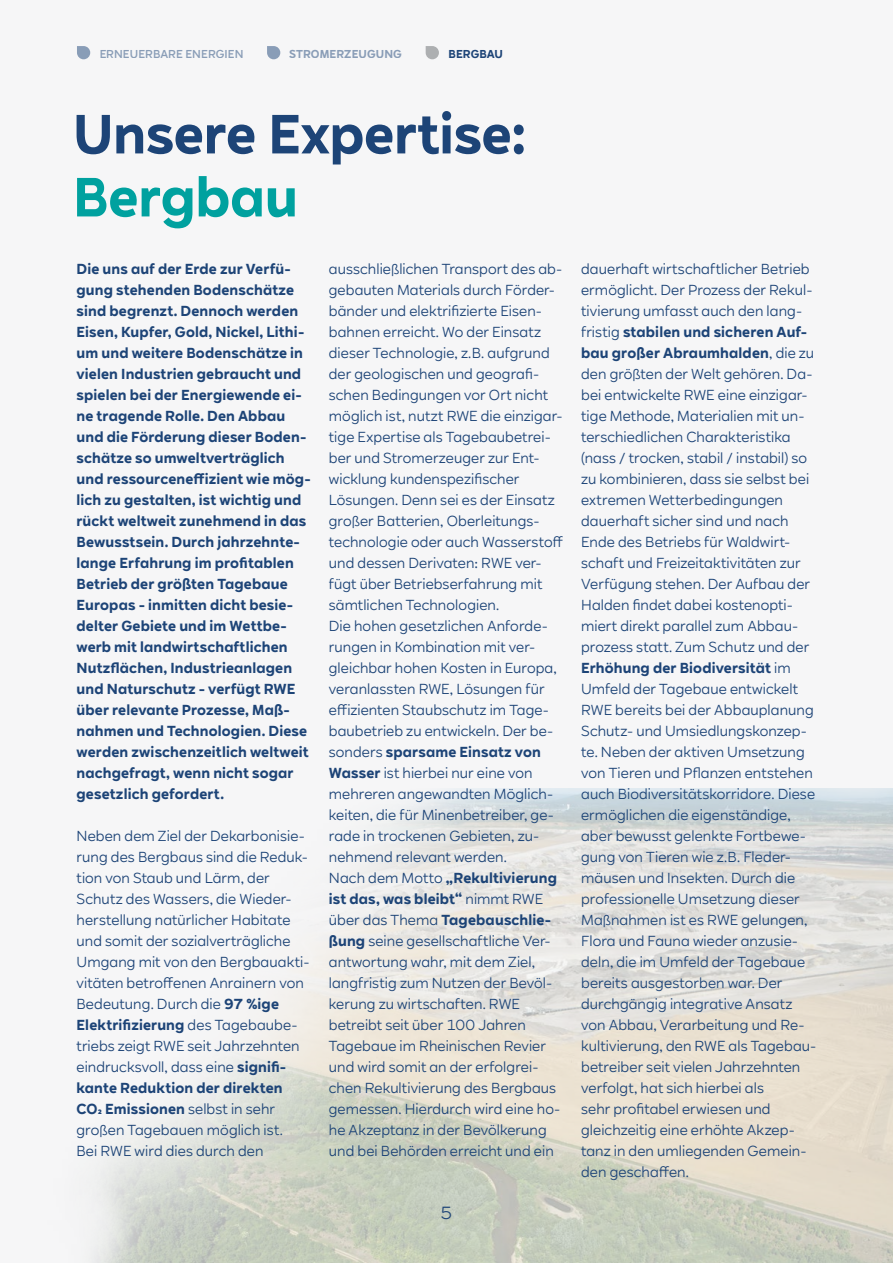
<style>
.page{position:relative;width:893px;height:1263px;background:#f4f4f5}
.page>*{position:absolute;margin:0;border:0;box-sizing:border-box;transform-origin:0 0}
.Headline{font:700 54px "RWE Sans";letter-spacing:-.005em;color:#1d4477}
.Headline-2{font:700 54px "RWE Sans";letter-spacing:-.005em;color:#00a19f}
.Pagina{font:17.25px "RWE Sans";color:#1d4477}
.Fließtext{font:14.25px/21px "RWE Sans";letter-spacing:.005em;color:#1d4477}
.Fließtext-2{font:700 14.25px/21px "RWE Sans";letter-spacing:.01em;color:#1d4477}
.t1{font:700 11.25px "RWE Sans";letter-spacing:.01em;color:#1d4477}
.t2{font:500 11.25px "RWE Sans";letter-spacing:.01em;color:#1d4477}
.s1{font-weight:700}
</style>
<div class="page">
<img style="left:96px;top:788px;width:797px;height:475px">
<svg style="left:77px;top:46px;width:13px;height:13px"></svg>
<svg style="left:267px;top:46px;width:13px;height:13px"></svg>
<svg style="left:426px;top:46px;width:13px;height:13px"></svg>
<p class="t2" style="left:99px;top:47px;width:146px">ERNEUERBARE ENERGIEN</p>
<p class="t1" style="left:289px;top:47px;width:114px">STROMERZEUGUNG</p>
<p class="t1" style="left:449px;top:47px;width:56px">BERGBAU</p>
<p class="Headline" style="left:73px;top:100px;width:455px">Unsere Expertise:</p>
<p class="Headline-2" style="left:73px;top:163px;width:227px">Bergbau</p>
<p class="Fließtext-2" style="left:77px;top:259px;width:236px">Die uns auf der Erde zur Verfü&shy;gung stehenden Bodenschätze sind begrenzt. Dennoch werden<br>Eisen, Kupfer, Gold, Nickel, Lithi&shy;um und weitere Bodenschätze in vielen Industrien gebraucht und spielen bei der Energiewende ei&shy;ne tragende Rolle. Den Abbau und die Förderung dieser Boden&shy;schätze so umweltverträglich und ressourceneffizient wie mög&shy;lich zu gestalten, ist wichtig und rückt weltweit zunehmend in das<br>Bewusstsein. Durch jahrzehnte&shy;lange Erfahrung im profitablen<br>Betrieb der größten Tagebaue<br>Europas - inmitten dicht besie&shy;delter Gebiete und im Wettbe&shy;werb mit landwirtschaftlichen<br>Nutzflächen, Industrieanlagen und Naturschutz - verfügt RWE über relevante Prozesse, Maß&shy;nahmen und Technologien. Diese werden zwischenzeitlich weltweit nachgefragt, wenn nicht sogar gesetzlich gefordert.</p>
<p class="Fließtext" style="left:77px;top:826px;width:235px">Neben dem Ziel der Dekarbonisie&shy;rung des Bergbaus sind die Reduk&shy;tion von Staub und Lärm, der<br>Schutz des Wassers, die Wieder&shy;herstellung natürlicher Habitate und somit der sozialverträgliche<br>Umgang mit von den Bergbauakti&shy;vitäten betroffenen Anrainern von<br>Bedeutung. Durch die <span class="s1">97 %ige<br>Elektrifizierung</span> des Tagebaube&shy;triebs zeigt RWE seit Jahrzehnten eindrucksvoll, dass eine <span class="s1">signifi&shy;kante Reduktion der direkten<br>CO2 Emissionen</span> selbst in sehr großen Tagebauen möglich ist.<br>Bei RWE wird dies durch den</p>
<p class="Fließtext" style="left:329px;top:259px;width:235px">ausschließlichen Transport des ab&shy;gebauten Materials durch Förder&shy;bänder und elektrifizierte Eisen&shy;bahnen erreicht. Wo der Einsatz dieser Technologie, z.B. aufgrund der geologischen und geografi&shy;schen Bedingungen vor Ort nicht möglich ist, nutzt RWE die einzigar&shy;tige Expertise als Tagebaubetrei&shy;ber und Stromerzeuger zur Ent&shy;wicklung kundenspezifischer Lösungen. Denn sei es der Einsatz großer Batterien, Oberleitungs&shy;technologie oder auch Wasserstoff und dessen Derivaten: RWE ver&shy;fügt über Betriebserfahrung mit sämtlichen Technologien.</p>
<p class="Fließtext" style="left:329px;top:616px;width:230px">Die hohen gesetzlichen Anforde&shy;rungen in Kombination mit ver&shy;gleichbar hohen Kosten in Europa, veranlassten RWE, Lösungen für effizienten Staubschutz im Tage&shy;baubetrieb zu entwickeln. Der be&shy;sonders <span class="s1">sparsame Einsatz von<br>Wasser</span> ist hierbei nur eine von mehreren angewandten Möglich&shy;keiten, die für Minenbetreiber, ge&shy;rade in trockenen Gebieten, zu&shy;nehmend relevant werden.</p>
<p class="Fließtext" style="left:329px;top:868px;width:233px">Nach dem Motto <span class="s1">„Rekultivierung ist das, was bleibt“</span> nimmt RWE über das Thema <span class="s1">Tagebauschlie&shy;ßung</span> seine gesellschaftliche Ver&shy;antwortung wahr, mit dem Ziel, langfristig zum Nutzen der Bevöl&shy;kerung zu wirtschaften. RWE betreibt seit über 100 Jahren<br>Tagebaue im Rheinischen Revier und wird somit an der erfolgrei&shy;chen Rekultivierung des Bergbaus gemessen. Hierdurch wird eine ho&shy;he Akzeptanz in der Bevölkerung und bei Behörden erreicht und ein</p>
<p class="Pagina" style="left:441px;top:1202px;width:13px">5</p>
<p class="Fließtext" style="left:581px;top:259px;width:235px">dauerhaft wirtschaftlicher Betrieb ermöglicht. Der Prozess der Rekul&shy;tivierung umfasst auch den lang&shy;fristig <span class="s1">stabilen und sicheren Auf&shy;bau großer Abraumhalden</span>, die zu den größten der Welt gehören. Da&shy;bei entwickelte RWE eine einzigar&shy;tige Methode, Materialien mit un&shy;terschiedlichen Charakteristika (nass / trocken, stabil / instabil) so zu kombinieren, dass sie selbst bei extremen Wetterbedingungen dauerhaft sicher sind und nach Ende des Betriebs für Waldwirt&shy;schaft und Freizeitaktivitäten zur Verfügung stehen. Der Aufbau der Halden findet dabei kostenopti&shy;miert direkt parallel zum Abbau&shy;prozess statt. Zum Schutz und der <span class="s1">Erhöhung der Biodiversität</span> im Umfeld der Tagebaue entwickelt RWE bereits bei der Abbauplanung Schutz- und Umsiedlungskonzep&shy;te. Neben der aktiven Umsetzung von Tieren und Pflanzen entstehen auch Biodiversitätskorridore. Diese ermöglichen die eigenständige, aber bewusst gelenkte Fortbewe&shy;gung von Tieren wie z.B. Fleder&shy;mäusen und Insekten. Durch die professionelle Umsetzung dieser Maßnahmen ist es RWE gelungen, Flora und Fauna wieder anzusie&shy;deln, die im Umfeld der Tagebaue</p>
<p class="Fließtext" style="left:581px;top:973px;width:237px">bereits ausgestorben war. Der durchgängig integrative Ansatz von Abbau, Verarbeitung und Re&shy;kultivierung, den RWE als Tagebau&shy;betreiber seit vielen Jahrzehnten verfolgt, hat sich hierbei als<br>sehr profitabel erwiesen und gleichzeitig eine erhöhte Akzep&shy;tanz in den umliegenden Gemein&shy;den geschaffen.</p>
</div>
